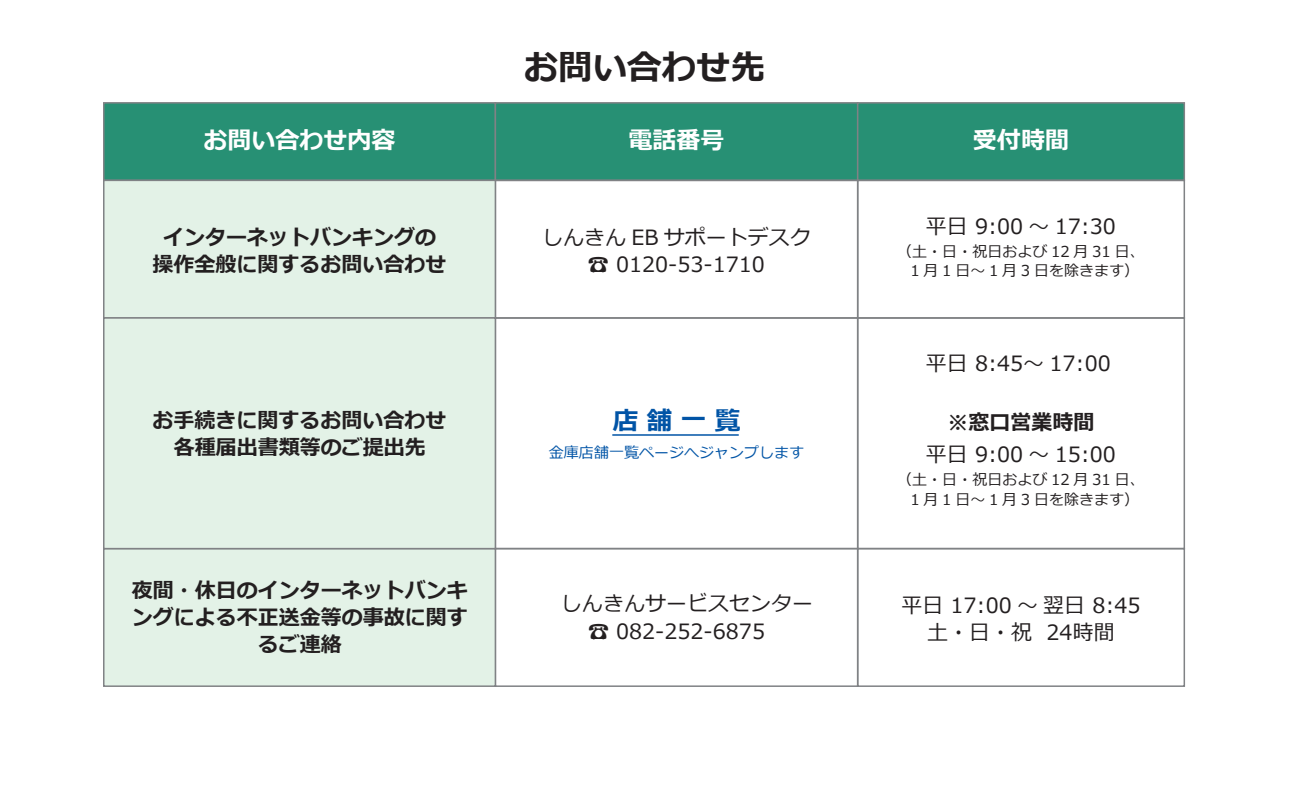
<style>
.page{position:relative;width:1289px;height:790px;background:#fff}
.page>*{position:absolute;margin:0;border:0;box-sizing:border-box;transform-origin:0 0}
.t1{font:700 34.5px "Meiryo";color:#231f20}
.t2{font:700 25.5px "Meiryo";color:#0154a6}
.t3{font:700 24px "Meiryo";color:#fff}
.t4{font:21px/27px "Meiryo";color:#231f20;text-align:center}
.t5{font:700 21px/27px "Meiryo";color:#231f20;text-align:center}
.t6{font:15px/19.5px "Meiryo";color:#231f20;text-align:center}
.t7{font:15px "Meiryo";color:#0154a6}
</style>
<div class="page">
<div style="left:103px;top:102px;width:393px;height:79px;background:#279074;border:2px solid #808285"></div>
<div style="left:494px;top:102px;width:364px;height:79px;background:#279074;border:2px solid #808285"></div>
<div style="left:494px;top:179px;width:364px;height:139px;border:2px solid #808285"></div>
<div style="left:494px;top:317px;width:364px;height:232px;border:2px solid #808285"></div>
<div style="left:494px;top:547px;width:364px;height:139px;border:2px solid #808285"></div>
<div style="left:857px;top:547px;width:327px;height:139px;border:2px solid #808285"></div>
<div style="left:857px;top:102px;width:327px;height:79px;background:#279074;border:2px solid #808285"></div>
<div style="left:857px;top:179px;width:327px;height:139px;border:2px solid #808285"></div>
<div style="left:857px;top:317px;width:327px;height:232px;border:2px solid #808285"></div>
<div style="left:103px;top:547px;width:393px;height:139px;background:#e3f2e7;border:2px solid #808285"></div>
<div style="left:103px;top:179px;width:394px;height:137px;background:#e3f2e7"></div>
<div style="left:103px;top:316px;width:394px;height:234px;background:#e3f2e7"></div>
<hr style="left:612px;top:434px;width:126px;height:1px;background:#0154a6">
<h1 class="t1" style="left:523px;top:44px;width:243px">お問い合わせ先</h1>
<p class="t3" style="left:203px;top:123px;width:193px">お問い合わせ内容</p>
<p class="t3" style="left:628px;top:123px;width:97px">電話番号</p>
<p class="t3" style="left:972px;top:123px;width:97px">受付時間</p>
<p class="t5" style="left:152px;top:225px;width:296px">インターネットバンキングの操作全般に関するお問い合わせ</p>
<p class="t5" style="left:152px;top:408px;width:296px">お手続きに関するお問い合わせ各種届出書類等のご提出先</p>
<p class="t5" style="left:132px;top:578px;width:337px">夜間・休日のインターネットバンキングによる不正送金等の事故に関するご連絡</p>
<p class="t4" style="left:542px;top:225px;width:270px">しんきん EB サポートデスク☎ 0120-53-1710</p>
<p class="t2" style="left:613px;top:402px;width:129px">店 舗 一 覧</p>
<p class="t7" style="left:549px;top:442px;width:256px">金庫店舗一覧ページへジャンプします</p>
<p class="t4" style="left:540px;top:591px;width:274px">　しんきんサービスセンター☎ 082-252-6875</p>
<p class="t4" style="left:925px;top:214px;width:191px">平日 9:00 ～ 17:30</p>
<p class="t6" style="left:897px;top:242px;width:249px">（土・日・祝日および 12 月 31 日、<br>1月1 日～1月3 日を除きます）</p>
<p class="t4" style="left:925px;top:351px;width:186px">平日 8:45～ 17:00</p>
<p class="t5" style="left:947px;top:410px;width:148px">※窓口営業時間</p>
<p class="t4" style="left:925px;top:442px;width:191px">平日 9:00 ～ 15:00</p>
<p class="t6" style="left:897px;top:470px;width:249px">（土・日・祝日および 12 月 31 日、<br>1月1 日～1月3 日を除きます）</p>
<p class="t4" style="left:901px;top:592px;width:241px">平日 17:00 ～翌日 8:45</p>
<p class="t4" style="left:927px;top:620px;width:189px">土・日・祝 24時間</p>
</div>
